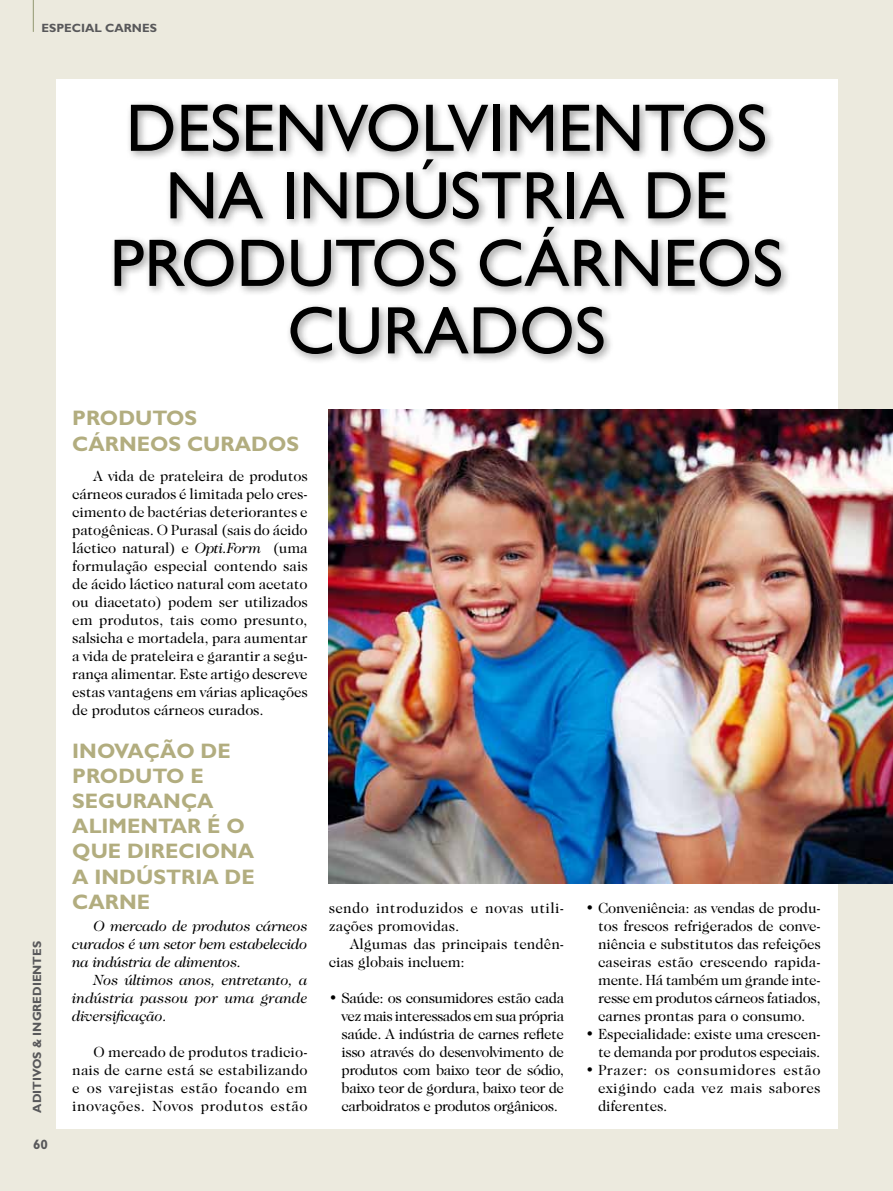
<style>
.page{position:relative;width:893px;height:1191px;background:#fff}
.page>*{position:absolute;margin:0;border:0;box-sizing:border-box;transform-origin:0 0}
.t1{font:67.5px/67.5px "Gill Sans";color:#000;text-align:center}
.t2{font:700 21px "Gill Sans";color:#b2ad7f}
.t3{font:15px/18px "Caslon 224 IT Cby BT";letter-spacing:-.01em;color:#000;text-align:justify}
.t4{font:italic 15px/18px "Caslon 224 IT Cby BT";letter-spacing:-.01em;color:#000;text-align:justify}
.t5{font:15px/18px "Caslon 224 IT Cby BT";letter-spacing:.025em;color:#000}
.t6{font:700 13.5px "Gill Sans";color:#58585a}
.t7{font:700 12px "Gill Sans";color:#58585a}
.s1{font-style:italic}
</style>
<div class="page">
<div style="left:838px;top:0;width:55px;height:1191px;background:#eceade"></div>
<div style="left:0;top:0;width:56px;height:1191px;background:#eceade"></div>
<div style="left:0;top:0;width:893px;height:79px;background:#eceade"></div>
<div style="left:0;top:1129px;width:893px;height:62px;background:#eceade"></div>
<div style="left:109px;top:99px;width:682px;height:266px;background:#000;opacity:.4"></div>
<img style="left:329px;top:409px;width:564px;height:474px">
<hr style="left:33px;top:0;width:1px;height:32px;background:#919770">
<p class="t7" style="left:42px;top:21px;width:117px">ESPECIAL CARNES</p>
<p class="t7" style="left:30px;top:1112px;width:173px;rotate:-90deg">ADITIVOS &amp; INGREDIENTES</p>
<p class="t6" style="left:33px;top:1136px;width:16px">60</p>
<h1 class="t1" style="left:110px;top:94px;width:675px">DESENVOLVIMENTOS<br>NA INDÚSTRIA DE<br>PRODUTOS CÁRNEOS<br>CURADOS</h1>
<h2 class="t2" style="left:72px;top:406px;width:17px">PROD</h2>
<h2 class="t2" style="left:135px;top:406px;width:33px">UTOS</h2>
<h2 class="t2" style="left:72px;top:431px;width:49px">CÁRNEOS</h2>
<h2 class="t2" style="left:187px;top:431px;width:50px">CURADOS</h2>
<p class="t3" style="left:72px;top:467px;width:237px;text-indent:21px">A vida de prateleira de produtos cárneos curados é limitada pelo cres&shy;cimento de bactérias deteriorantes e patogênicas. O Purasal (sais do ácido láctico natural) e <span class="s1">Opti.Form</span> (uma formulação especial contendo sais de ácido láctico natural com acetato ou diacetato) podem ser utilizados em produtos, tais como presunto, salsicha e mortadela, para aumentar a vida de prateleira e garantir a segu&shy;rança alimentar. Este artigo descreve estas vantagens em várias aplicações de produtos cárneos curados.</p>
<h2 class="t2" style="left:72px;top:738px;width:24px">INOVA</h2>
<h2 class="t2" style="left:144px;top:738px;width:72px">ÇÃO DE</h2>
<h2 class="t2" style="left:72px;top:763px;width:31px">PROD</h2>
<h2 class="t2" style="left:135px;top:763px;width:67px">UTO E</h2>
<h2 class="t2" style="left:72px;top:788px;width:15px">SEG</h2>
<h2 class="t2" style="left:115px;top:788px;width:34px">URAN</h2>
<h2 class="t2" style="left:181px;top:788px;width:34px">ÇA</h2>
<h2 class="t2" style="left:72px;top:813px;width:71px">ALI MENTAR</h2>
<h2 class="t2" style="left:207px;top:813px;width:37px">É O</h2>
<h2 class="t2" style="left:72px;top:839px;width:69px">QUE DIRE</h2>
<h2 class="t2" style="left:179px;top:839px;width:32px">CIONA</h2>
<h2 class="t2" style="left:72px;top:864px;width:37px">A INDÚSTRIA</h2>
<h2 class="t2" style="left:225px;top:864px;width:15px">DE</h2>
<h2 class="t2" style="left:72px;top:889px;width:33px">CARNE</h2>
<p class="t4" style="left:72px;top:917px;width:237px;text-indent:21px">O mercado de produtos cárneos curados é um setor bem estabelecido na indústria de alimentos.</p>
<p class="t4" style="left:72px;top:971px;width:237px;text-indent:21px">Nos últimos anos, entretanto, a indústria passou por uma grande diversificação.</p>
<p class="t3" style="left:72px;top:1043px;width:237px;text-indent:21px">O mercado de produtos tradicio&shy;nais de carne está se estabilizando e os varejistas estão focando em inovações. Novos produtos estão</p>
<p class="t5" style="left:329px;top:899px;width:237px">sendo introduzidos e novas utili&shy;zações promovidas.</p>
<p class="t3" style="left:329px;top:935px;width:237px;text-indent:21px">Algumas das principais tendên&shy;cias globais incluem:</p>
<p class="t3" style="left:342px;top:989px;width:224px;text-indent:-13px">• Saúde: os consumidores estão cada vez mais interessados em sua própria saúde. A indústria de carnes reflete isso através do desenvolvimento de produtos com baixo teor de sódio, baixo teor de gordura, baixo teor de carboidratos e produtos orgânicos.</p>
<p class="t3" style="left:598px;top:899px;width:224px;text-indent:-13px">• Conveniência: as vendas de produ&shy;tos frescos refrigerados de conve&shy;niência e substitutos das refeições caseiras estão crescendo rapida&shy;mente. Há também um grande inte&shy;resse em produtos cárneos fatiados, carnes prontas para o consumo.</p>
<p class="t3" style="left:585px;top:1025px;width:237px;text-align:right">• Especialidade: existe uma crescen&shy;te demanda por produtos especiais.</p>
<p class="t3" style="left:598px;top:1061px;width:224px;text-indent:-13px">• Prazer: os consumidores estão exigindo cada vez mais sabores diferentes.</p>
</div>
